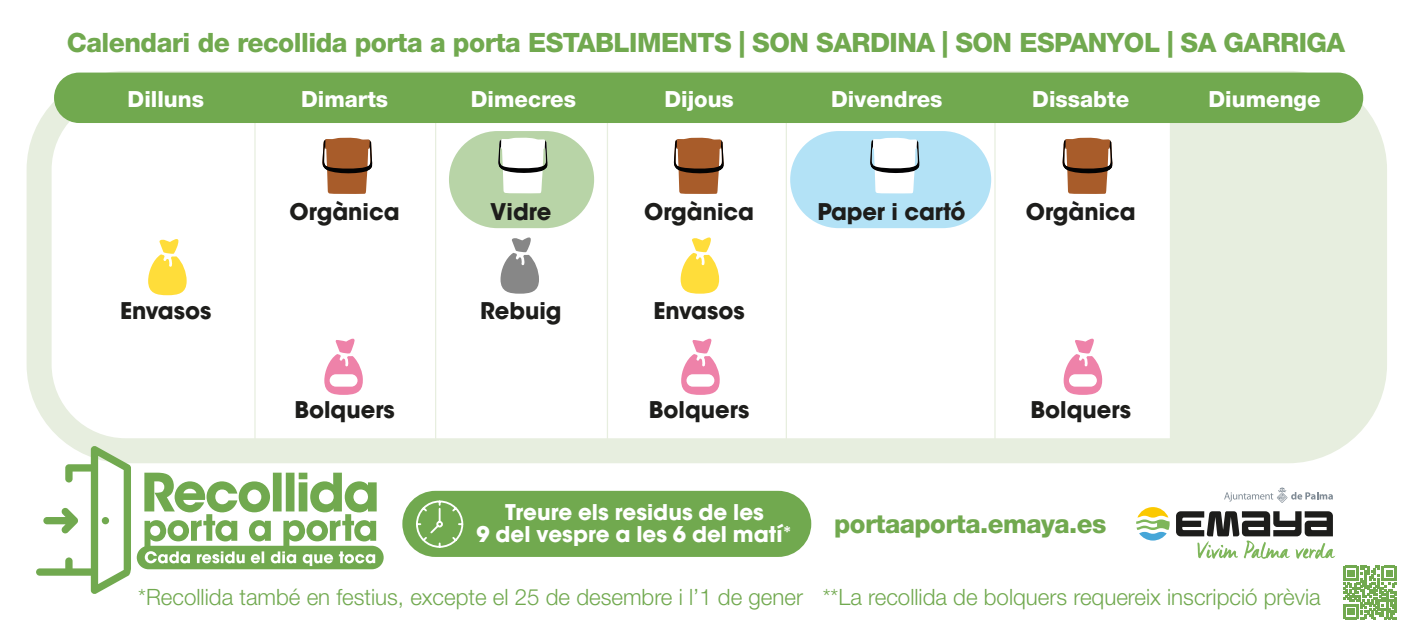
<style>
.page{position:relative;width:1418px;height:638px;background:#fff}
.page>*{position:absolute;margin:0;border:0;box-sizing:border-box;transform-origin:0 0}
.t1{font:800 26.75px "Helvetica Neue LT Std";letter-spacing:-.02em;color:#71a94f}
.t2{font:800 26px "Helvetica Neue LT Std";letter-spacing:-.02em;color:#71a94f}
.t3{font:700 22.75px "ITC Avant Garde Std";color:#1d1d1b}
.t4{font:300 22.5px "Helvetica Neue LT Std";color:#71a94f}
.t5{font:800 22.25px "Helvetica Neue LT Std";color:#fff}
.t6{font:700 21.5px "ITC Avant Garde Std";color:#fff}
</style>
<div class="page">
<div style="left:790px;top:131px;width:201px;height:97px;background:#b3e2f6;border-radius:49px"></div>
<div style="left:449px;top:131px;width:145px;height:97px;background:#b8d4a7;border-radius:49px"></div>
<div style="left:1170px;top:77px;width:194px;height:360px;background:#e7eedf"></div>
<div style="left:402px;top:491px;width:409px;height:66px;background:#71a94f;border-radius:33px"></div>
<svg style="left:416px;top:500px;width:48px;height:48px"></svg>
<svg style="left:148px;top:239px;width:39px;height:56px"></svg>
<svg style="left:1136px;top:507px;width:33px;height:33px"></svg>
<svg style="left:1176px;top:511px;width:159px;height:48px"></svg>
<svg style="left:1224px;top:487px;width:108px;height:16px"></svg>
<svg style="left:322px;top:137px;width:51px;height:57px;background:#a7704c"></svg>
<svg style="left:498px;top:137px;width:50px;height:56px;background:#d9ded6"></svg>
<svg style="left:674px;top:137px;width:50px;height:57px;background:#a56d49"></svg>
<svg style="left:870px;top:137px;width:49px;height:56px;background:#d9e0e3"></svg>
<svg style="left:1062px;top:137px;width:50px;height:57px;background:#a56e49"></svg>
<svg style="left:324px;top:339px;width:39px;height:56px"></svg>
<div style="left:330px;top:374px;width:27px;height:13px;background:#fff;border-radius:6px"></div>
<svg style="left:500px;top:237px;width:39px;height:57px"></svg>
<svg style="left:1063px;top:339px;width:39px;height:56px"></svg>
<div style="left:1068px;top:374px;width:28px;height:13px;background:#fff;border-radius:6px"></div>
<hr style="left:607px;top:98px;width:1px;height:341px;background:#e7eedf">
<hr style="left:785px;top:98px;width:2px;height:341px;background:#e7eedf">
<hr style="left:435px;top:98px;width:1px;height:341px;background:#e7eedf">
<hr style="left:254px;top:98px;width:1px;height:341px;background:#e7eedf">
<hr style="left:994px;top:98px;width:1px;height:341px;background:#e7eedf">
<svg style="left:1343px;top:566px;width:53px;height:53px"></svg>
<svg style="left:681px;top:339px;width:39px;height:56px"></svg>
<div style="left:686px;top:374px;width:28px;height:13px;background:#fff;border-radius:6px"></div>
<svg style="left:680px;top:237px;width:39px;height:57px"></svg>
<div style="left:27px;top:71px;width:1359px;height:392px;border:25px solid #e7eedf;border-radius:86px"></div>
<div style="left:54px;top:73px;width:1309px;height:50px;background:#71a94f;border-radius:25px"></div>
<div style="left:137px;top:546px;width:246px;height:23px;background:#71a94f;border-radius:12px"></div>
<svg style="left:36px;top:445px;width:95px;height:149px"></svg>
<svg style="left:144px;top:473px;width:233px;height:93px"></svg>
<p class="t1" style="left:67px;top:27px;width:1279px">Calendari de recollida porta a porta ESTABLIMENTS | SON SARDINA | SON ESPANYOL | SA GARRIGA</p>
<p class="t5" style="left:128px;top:86px;width:78px">Dilluns</p>
<p class="t5" style="left:301px;top:86px;width:89px">Dimarts</p>
<p class="t5" style="left:471px;top:86px;width:107px">Dimecres</p>
<p class="t5" style="left:664px;top:86px;width:71px">Dijous</p>
<p class="t5" style="left:831px;top:86px;width:113px">Divendres</p>
<p class="t5" style="left:1032px;top:86px;width:98px">Dissabte</p>
<p class="t5" style="left:1208px;top:86px;width:114px">Diumenge</p>
<p class="t3" style="left:289px;top:197px;width:112px">Orgànica</p>
<p class="t3" style="left:490px;top:197px;width:63px">Vidre</p>
<p class="t3" style="left:644px;top:197px;width:112px">Orgànica</p>
<p class="t3" style="left:817px;top:197px;width:149px">Paper i cartó</p>
<p class="t3" style="left:1025px;top:197px;width:112px">Orgànica</p>
<p class="t3" style="left:120px;top:296px;width:93px">Envasos</p>
<p class="t3" style="left:480px;top:296px;width:83px">Rebuig</p>
<p class="t3" style="left:653px;top:296px;width:93px">Envasos</p>
<p class="t3" style="left:294px;top:395px;width:102px">Bolquers</p>
<p class="t3" style="left:649px;top:395px;width:102px">Bolquers</p>
<p class="t3" style="left:1030px;top:395px;width:102px">Bolquers</p>
<p class="t6" style="left:505px;top:498px;width:260px">Treure els residus de les</p>
<p class="t6" style="left:476px;top:520px;width:318px">9 del vespre a les 6 del matí<sup>*</sup></p>
<p class="t4" style="left:138px;top:583px;width:666px">*Recollida també en festius, excepte el 25 de desembre i l’1 de gener</p>
<p class="t2" style="left:834px;top:508px;width:274px">portaaporta.emaya.es</p>
<p class="t4" style="left:822px;top:583px;width:499px">**La recollida de bolquers requereix inscripció prèvia</p>
</div>
